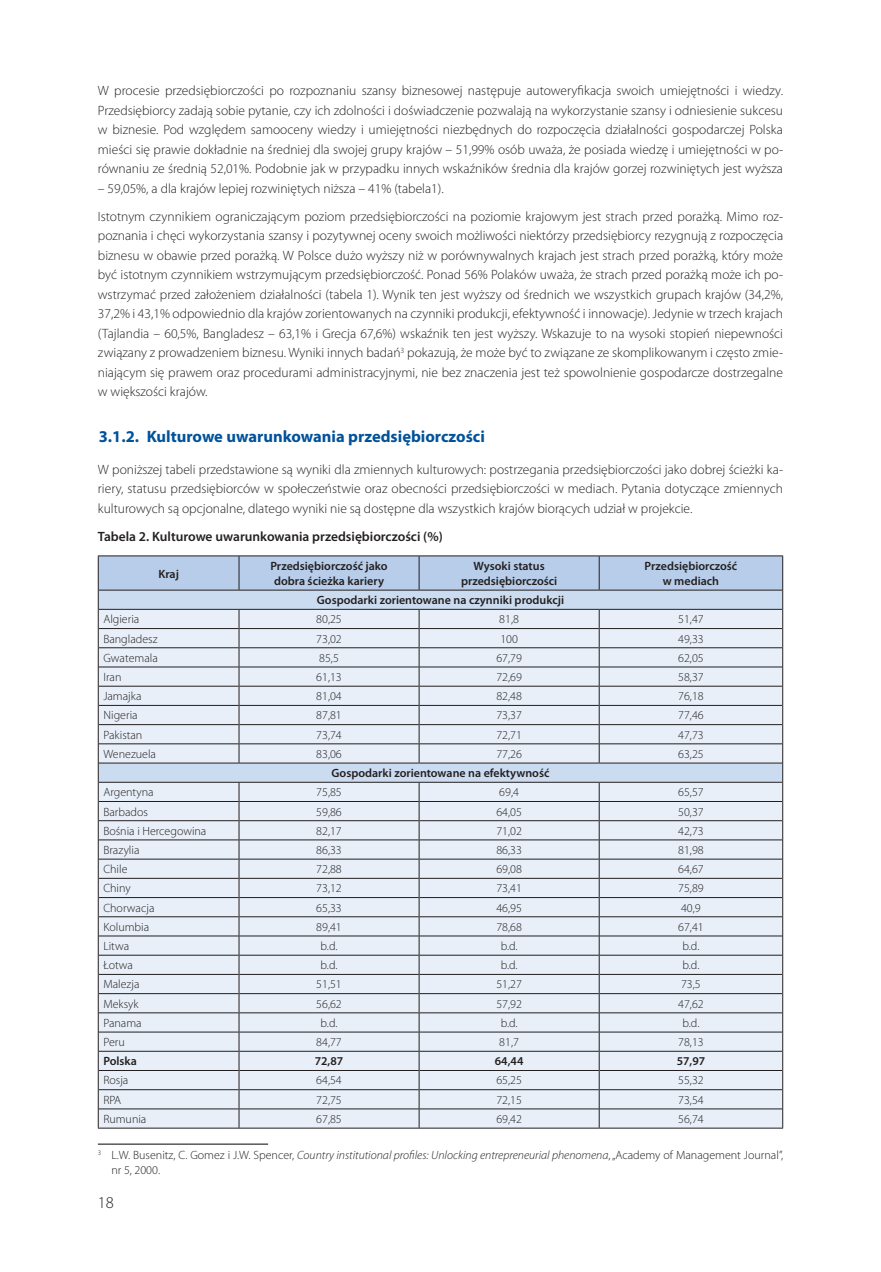
<style>
.page{position:relative;width:881px;height:1272px;background:#fff}
.page>*{position:absolute;margin:0;border:0;box-sizing:border-box;transform-origin:0 0}
.t1{font:700 16.5px "Myriad Pro";color:#01529a}
.t2{font:300 16.5px "Myriad Pro";color:#231f20}
.t3{font:300 13.5px/19.5px "Myriad Pro";color:#231f20;text-align:justify}
.t4{font:600 13.5px "Myriad Pro";color:#231f20}
.t5{font:300 12px/15px "Myriad Pro";color:#231f20}
.t6{font:600 12px/15px "Myriad Pro";color:#231f20;text-align:center}
.s1{font-style:italic}
</style>
<div class="page">
<hr style="left:98px;top:1127px;width:141px;height:1px;background:#231f20">
<hr style="left:239px;top:1127px;width:180px;height:1px;background:#231f20">
<hr style="left:419px;top:1127px;width:180px;height:1px;background:#231f20">
<hr style="left:599px;top:1127px;width:183px;height:1px;background:#231f20">
<hr style="left:98px;top:555px;width:141px;height:1px;background:#231f20">
<hr style="left:239px;top:555px;width:180px;height:1px;background:#231f20">
<hr style="left:419px;top:555px;width:180px;height:1px;background:#231f20">
<hr style="left:599px;top:555px;width:183px;height:1px;background:#231f20">
<svg style="left:98px;top:556px;width:685px;height:571px"></svg>
<hr style="left:98px;top:1143px;width:170px;height:1px;background:#231f20">
<p class="t3" style="left:98px;top:81px;width:686px">W procesie przedsiębiorczości po rozpoznaniu szansy biznesowej następuje autoweryfikacja swoich umiejętności i wiedzy.<br>Przedsiębiorcy zadają sobie pytanie, czy ich zdolności i doświadczenie pozwalają na wykorzystanie szansy i odniesienie sukcesu w biznesie. Pod względem samooceny wiedzy i umiejętności niezbędnych do rozpoczęcia działalności gospodarczej Polska mieści się prawie dokładnie na średniej dla swojej grupy krajów – 51,99% osób uważa, że posiada wiedzę i umiejętności w po&shy;równaniu ze średnią 52,01%. Podobnie jak w przypadku innych wskaźników średnia dla krajów gorzej rozwiniętych jest wyższa</p>
<p class="t3" style="left:98px;top:174px;width:686px;line-height:28px">– 59,05%, a dla krajów lepiej rozwiniętych niższa – 41% (tabela1).<br>Istotnym czynnikiem ograniczającym poziom przedsiębiorczości na poziomie krajowym jest strach przed porażką. Mimo roz-</p>
<p class="t3" style="left:98px;top:226px;width:686px">poznania i chęci wykorzystania szansy i pozytywnej oceny swoich możliwości niektórzy przedsiębiorcy rezygnują z rozpoczęcia biznesu w obawie przed porażką. W Polsce dużo wyższy niż w porównywalnych krajach jest strach przed porażką, który może być istotnym czynnikiem wstrzymującym przedsiębiorczość. Ponad 56% Polaków uważa, że strach przed porażką może ich po&shy;wstrzymać przed założeniem działalności (tabela 1). Wynik ten jest wyższy od średnich we wszystkich grupach krajów (34,2%, 37,2% i 43,1% odpowiednio dla krajów zorientowanych na czynniki produkcji, efektywność i innowacje). Jedynie w trzech krajach (Tajlandia – 60,5%, Bangladesz – 63,1% i Grecja 67,6%) wskaźnik ten jest wyższy. Wskazuje to na wysoki stopień niepewności związany z prowadzeniem biznesu. Wyniki innych badań<sup>3</sup> pokazują, że może być to związane ze skomplikowanym i często zmie&shy;niającym się prawem oraz procedurami administracyjnymi, nie bez znaczenia jest też spowolnienie gospodarcze dostrzegalne w większości krajów.</p>
<p class="t1" style="left:99px;top:425px;width:387px">3.1.2. Kulturowe uwarunkowania przedsiębiorczości</p>
<p class="t3" style="left:98px;top:460px;width:686px">W poniższej tabeli przedstawione są wyniki dla zmiennych kulturowych: postrzegania przedsiębiorczości jako dobrej ścieżki ka&shy;riery, statusu przedsiębiorców w społeczeństwie oraz obecności przedsiębiorczości w mediach. Pytania dotyczące zmiennych kulturowych są opcjonalne, dlatego wyniki nie są dostępne dla wszystkich krajów biorących udział w projekcie.</p>
<p class="t4" style="left:98px;top:528px;width:346px">Tabela 2. Kulturowe uwarunkowania przedsiębiorczości (%)</p>
<p class="t6" style="left:158px;top:565px;width:22px">Kraj</p>
<p class="t6" style="left:270px;top:558px;width:119px">Przedsiębiorczość jako dobra ścieżka kariery</p>
<p class="t6" style="left:461px;top:558px;width:98px">Wysoki status przedsiębiorczości</p>
<p class="t6" style="left:644px;top:558px;width:94px">Przedsiębiorczość w mediach</p>
<p class="t6" style="left:317px;top:592px;width:249px">Gospodarki zorientowane na czynniki produkcji</p>
<p class="t5" style="left:103px;top:612px;width:37px">Algieria</p>
<p class="t5" style="left:316px;top:612px;width:27px">80,25</p>
<p class="t5" style="left:499px;top:612px;width:21px">81,8</p>
<p class="t5" style="left:678px;top:612px;width:27px">51,47</p>
<p class="t5" style="left:103px;top:631px;width:56px">Bangladesz</p>
<p class="t5" style="left:316px;top:631px;width:27px">73,02</p>
<p class="t5" style="left:500px;top:631px;width:19px">100</p>
<p class="t5" style="left:678px;top:631px;width:27px">49,33</p>
<p class="t5" style="left:103px;top:650px;width:56px">Gwatemala</p>
<p class="t5" style="left:319px;top:650px;width:21px">85,5</p>
<p class="t5" style="left:496px;top:650px;width:27px">67,79</p>
<p class="t5" style="left:678px;top:650px;width:27px">62,05</p>
<p class="t5" style="left:103px;top:669px;width:20px">Iran</p>
<p class="t5" style="left:316px;top:669px;width:27px">61,13</p>
<p class="t5" style="left:496px;top:669px;width:27px">72,69</p>
<p class="t5" style="left:678px;top:669px;width:27px">58,37</p>
<p class="t5" style="left:103px;top:689px;width:40px">Jamajka</p>
<p class="t5" style="left:316px;top:689px;width:27px">81,04</p>
<p class="t5" style="left:496px;top:689px;width:27px">82,48</p>
<p class="t5" style="left:678px;top:689px;width:27px">76,18</p>
<p class="t5" style="left:103px;top:708px;width:36px">Nigeria</p>
<p class="t5" style="left:316px;top:708px;width:27px">87,81</p>
<p class="t5" style="left:496px;top:708px;width:27px">73,37</p>
<p class="t5" style="left:678px;top:708px;width:27px">77,46</p>
<p class="t5" style="left:103px;top:727px;width:41px">Pakistan</p>
<p class="t5" style="left:316px;top:727px;width:27px">73,74</p>
<p class="t5" style="left:496px;top:727px;width:27px">72,71</p>
<p class="t5" style="left:678px;top:727px;width:27px">47,73</p>
<p class="t5" style="left:103px;top:746px;width:54px">Wenezuela</p>
<p class="t5" style="left:316px;top:746px;width:27px">83,06</p>
<p class="t5" style="left:496px;top:746px;width:27px">77,26</p>
<p class="t5" style="left:678px;top:746px;width:27px">63,25</p>
<p class="t6" style="left:331px;top:765px;width:219px">Gospodarki zorientowane na efektywność</p>
<p class="t5" style="left:103px;top:785px;width:52px">Argentyna</p>
<p class="t5" style="left:316px;top:785px;width:27px">75,85</p>
<p class="t5" style="left:499px;top:785px;width:21px">69,4</p>
<p class="t5" style="left:678px;top:785px;width:27px">65,57</p>
<p class="t5" style="left:103px;top:804px;width:46px">Barbados</p>
<p class="t5" style="left:316px;top:804px;width:27px">59,86</p>
<p class="t5" style="left:496px;top:804px;width:27px">64,05</p>
<p class="t5" style="left:678px;top:804px;width:27px">50,37</p>
<p class="t5" style="left:103px;top:823px;width:104px">Bośnia i Hercegowina</p>
<p class="t5" style="left:316px;top:823px;width:27px">82,17</p>
<p class="t5" style="left:496px;top:823px;width:27px">71,02</p>
<p class="t5" style="left:678px;top:823px;width:27px">42,73</p>
<p class="t5" style="left:103px;top:842px;width:38px">Brazylia</p>
<p class="t5" style="left:316px;top:842px;width:27px">86,33</p>
<p class="t5" style="left:496px;top:842px;width:27px">86,33</p>
<p class="t5" style="left:678px;top:842px;width:27px">81,98</p>
<p class="t5" style="left:103px;top:861px;width:26px">Chile</p>
<p class="t5" style="left:316px;top:861px;width:27px">72,88</p>
<p class="t5" style="left:496px;top:861px;width:27px">69,08</p>
<p class="t5" style="left:678px;top:861px;width:27px">64,67</p>
<p class="t5" style="left:103px;top:881px;width:29px">Chiny</p>
<p class="t5" style="left:316px;top:881px;width:27px">73,12</p>
<p class="t5" style="left:496px;top:881px;width:27px">73,41</p>
<p class="t5" style="left:678px;top:881px;width:27px">75,89</p>
<p class="t5" style="left:103px;top:900px;width:53px">Chorwacja</p>
<p class="t5" style="left:316px;top:900px;width:27px">65,33</p>
<p class="t5" style="left:496px;top:900px;width:27px">46,95</p>
<p class="t5" style="left:680px;top:900px;width:21px">40,9</p>
<p class="t5" style="left:103px;top:919px;width:47px">Kolumbia</p>
<p class="t5" style="left:316px;top:919px;width:27px">89,41</p>
<p class="t5" style="left:496px;top:919px;width:27px">78,68</p>
<p class="t5" style="left:678px;top:919px;width:27px">67,41</p>
<p class="t5" style="left:103px;top:938px;width:27px">Litwa</p>
<p class="t5" style="left:320px;top:938px;width:18px">b.d.</p>
<p class="t5" style="left:500px;top:938px;width:18px">b.d.</p>
<p class="t5" style="left:682px;top:938px;width:18px">b.d.</p>
<p class="t5" style="left:103px;top:957px;width:31px">Łotwa</p>
<p class="t5" style="left:320px;top:957px;width:18px">b.d.</p>
<p class="t5" style="left:500px;top:957px;width:18px">b.d.</p>
<p class="t5" style="left:682px;top:957px;width:18px">b.d.</p>
<p class="t5" style="left:103px;top:977px;width:38px">Malezja</p>
<p class="t5" style="left:316px;top:977px;width:27px">51,51</p>
<p class="t5" style="left:496px;top:977px;width:27px">51,27</p>
<p class="t5" style="left:680px;top:977px;width:21px">73,5</p>
<p class="t5" style="left:103px;top:996px;width:37px">Meksyk</p>
<p class="t5" style="left:316px;top:996px;width:27px">56,62</p>
<p class="t5" style="left:496px;top:996px;width:27px">57,92</p>
<p class="t5" style="left:678px;top:996px;width:27px">47,62</p>
<p class="t5" style="left:103px;top:1015px;width:40px">Panama</p>
<p class="t5" style="left:320px;top:1015px;width:18px">b.d.</p>
<p class="t5" style="left:500px;top:1015px;width:18px">b.d.</p>
<p class="t5" style="left:682px;top:1015px;width:18px">b.d.</p>
<p class="t5" style="left:103px;top:1034px;width:23px">Peru</p>
<p class="t5" style="left:316px;top:1034px;width:27px">84,77</p>
<p class="t5" style="left:499px;top:1034px;width:21px">81,7</p>
<p class="t5" style="left:678px;top:1034px;width:27px">78,13</p>
<p class="t6" style="left:103px;top:1053px;width:35px">Polska</p>
<p class="t6" style="left:314px;top:1053px;width:30px">72,87</p>
<p class="t6" style="left:494px;top:1053px;width:30px">64,44</p>
<p class="t6" style="left:676px;top:1053px;width:30px">57,97</p>
<p class="t5" style="left:103px;top:1073px;width:26px">Rosja</p>
<p class="t5" style="left:316px;top:1073px;width:27px">64,54</p>
<p class="t5" style="left:496px;top:1073px;width:27px">65,25</p>
<p class="t5" style="left:678px;top:1073px;width:27px">55,32</p>
<p class="t5" style="left:103px;top:1092px;width:19px">RPA</p>
<p class="t5" style="left:316px;top:1092px;width:27px">72,75</p>
<p class="t5" style="left:496px;top:1092px;width:27px">72,15</p>
<p class="t5" style="left:678px;top:1092px;width:27px">73,54</p>
<p class="t5" style="left:103px;top:1111px;width:45px">Rumunia</p>
<p class="t5" style="left:316px;top:1111px;width:27px">67,85</p>
<p class="t5" style="left:496px;top:1111px;width:27px">69,42</p>
<p class="t5" style="left:678px;top:1111px;width:27px">56,74</p>
<p class="t5" style="left:111px;top:1147px;width:673px;text-indent:-14px"><sup>3</sup> L.W. Busenitz, C. Gomez i J.W. Spencer, <span class="s1">Country institutional profiles: Unlocking entrepreneurial phenomena</span>, „Academy of Management Journal”, nr 5, 2000.</p>
<p class="t2" style="left:98px;top:1193px;width:18px">18</p>
</div>
